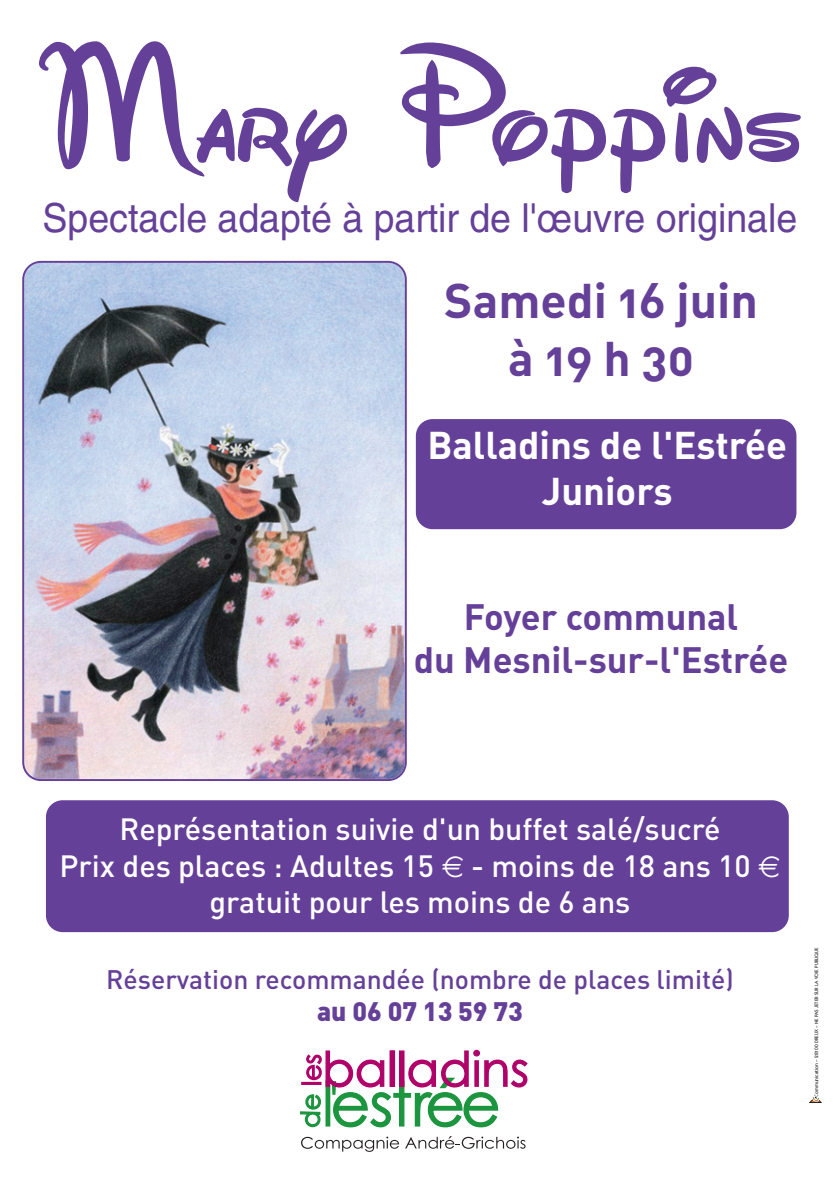
<style>
.page{position:relative;width:840px;height:1191px;background:#fff}
.page>*{position:absolute;margin:0;border:0;box-sizing:border-box;transform-origin:0 0}
.t1{font:166px "Walt Disney Script";color:#654099;scale:1.08 1}
.t2{font:48px/57.6px "DIN Bold Alternate";color:#654099;text-align:center}
.t3{font:40px "Helvetica";color:#654099;scale:.94 1}
.t4{font:38.2px/45.8px "DIN Bold Alternate";color:#fff;text-align:center}
.t5{font:36.2px/43.6px "DIN Bold Alternate";color:#654099;text-align:center}
.t6{font:500 30.4px "DIN";color:#fff}
.t7{font:500 26.4px "DIN";color:#654099}
.t8{font:900 26.4px "DIN";color:#654099}
.t9{font:500 5px "Itc Kabel";color:#231f20}
</style>
<div class="page">
<div style="left:46px;top:800px;width:742px;height:132px;background:#654099;border-radius:17px"></div>
<div style="left:415px;top:419px;width:381px;height:110px;background:#654099;border-radius:17px"></div>
<svg style="left:300px;top:1049px;width:228px;height:79px"></svg>
<svg style="left:301px;top:1136px;width:98px;height:15px"></svg>
<svg style="left:405px;top:1136px;width:120px;height:12px"></svg>
<img style="left:22px;top:261px;width:384px;height:520px">
<svg style="left:809px;top:1096px;width:11px;height:6px"></svg>
<h1 class="t1" style="left:37px;top:0;width:710px">Mary Poppins</h1>
<h3 class="t3" style="left:43px;top:203px;width:804px">Spectacle adapté à partir de l'œuvre originale</h3>
<h2 class="t2" style="left:444px;top:273px;width:315px">Samedi 16 juin à 19 h 30</h2>
<p class="t4" style="left:427px;top:423px;width:361px">Balladins de l'Estrée<br>Juniors</p>
<p class="t5" style="left:413px;top:595px;width:376px">Foyer communal<br>du Mesnil-sur-l'Estrée</p>
<p class="t6" style="left:119px;top:811px;width:602px">Représentation suivie d'un buffet salé/sucré</p>
<p class="t6" style="left:59px;top:848px;width:692px">Prix des places : Adultes 15 - moins de 18 ans 10</p>
<p class="t6" style="left:209px;top:885px;width:422px">gratuit pour les moins de 6 ans</p>
<p class="t7" style="left:106px;top:964px;width:628px">Réservation recommandée (nombre de places limité)</p>
<p class="t8" style="left:317px;top:997px;width:207px">au 06 07 13 59 73</p>
<p class="t9" style="left:814px;top:1096px;width:151px;rotate:-90deg">Communication – 28100 DREUX – NE PAS JETER SUR LA VOIE PUBLIQUE</p>
</div>
